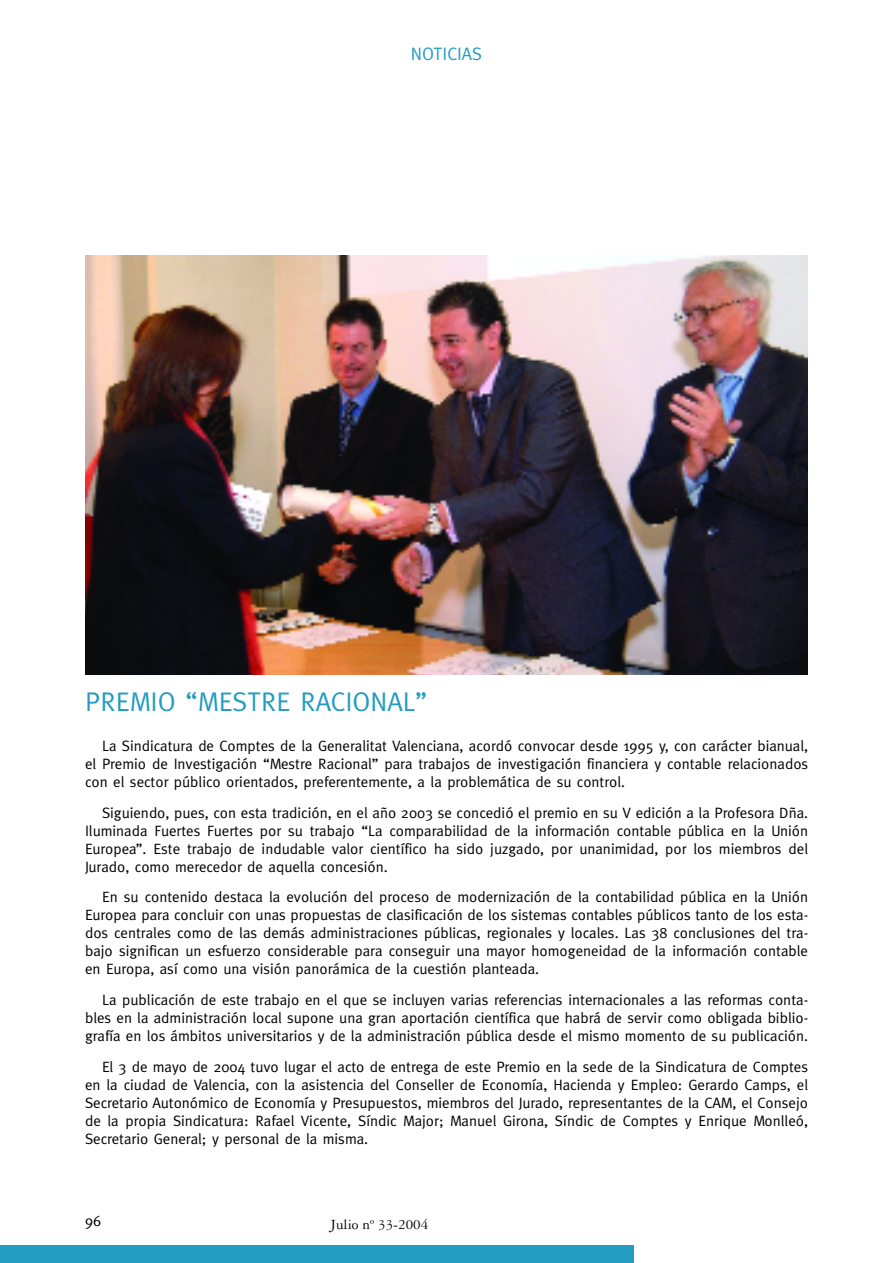
<style>
.page{position:relative;width:893px;height:1263px;background:#fff}
.page>*{position:absolute;margin:0;border:0;box-sizing:border-box;transform-origin:0 0}
.t1{font:27px "Meta";color:#239cc1}
.t2{font:18px "Meta";color:#239cc1}
.t3{font:15px/18px "Meta";color:#000;text-align:justify}
.t4{font:15px "Garamond Three";color:#000}
</style>
<div class="page">
<img style="left:85px;top:255px;width:723px;height:419px">
<div style="left:0;top:1245px;width:633px;height:18px;background:#239cc1"></div>
<p class="t2" style="left:411px;top:43px;width:73px">NOTICIAS</p>
<h1 class="t1" style="left:85px;top:686px;width:344px">PREMIO “MESTRE RACIONAL”</h1>
<p class="t3" style="left:85px;top:736px;width:725px;text-indent:17px">La Sindicatura de Comptes de la Generalitat Valenciana, acordó convocar desde 1995 y, con carácter bianual, el Premio de Investigación “Mestre Racional” para trabajos de investigación financiera y contable relacionados con el sector público orientados, preferentemente, a la problemática de su control.</p>
<p class="t3" style="left:85px;top:803px;width:725px;text-indent:17px">Siguiendo, pues, con esta tradición, en el año 2003 se concedió el premio en su V edición a la Profesora Dña.<br>Iluminada Fuertes Fuertes por su trabajo “La comparabilidad de la información contable pública en la Unión Europea”. Este trabajo de indudable valor científico ha sido juzgado, por unanimidad, por los miembros del Jurado, como merecedor de aquella concesión.</p>
<p class="t3" style="left:85px;top:888px;width:725px;text-indent:17px">En su contenido destaca la evolución del proceso de modernización de la contabilidad pública en la Unión Europea para concluir con unas propuestas de clasificación de los sistemas contables públicos tanto de los esta&shy;dos centrales como de las demás administraciones públicas, regionales y locales. Las 38 conclusiones del tra&shy;bajo significan un esfuerzo considerable para conseguir una mayor homogeneidad de la información contable en Europa, así como una visión panorámica de la cuestión planteada.</p>
<p class="t3" style="left:85px;top:991px;width:725px;text-indent:17px">La publicación de este trabajo en el que se incluyen varias referencias internacionales a las reformas conta&shy;bles en la administración local supone una gran aportación científica que habrá de servir como obligada biblio&shy;grafía en los ámbitos universitarios y de la administración pública desde el mismo momento de su publicación.</p>
<p class="t3" style="left:85px;top:1058px;width:725px;text-indent:17px">El 3 de mayo de 2004 tuvo lugar el acto de entrega de este Premio en la sede de la Sindicatura de Comptes en la ciudad de Valencia, con la asistencia del Conseller de Economía, Hacienda y Empleo: Gerardo Camps, el Secretario Autonómico de Economía y Presupuestos, miembros del Jurado, representantes de la CAM, el Consejo de la propia Sindicatura: Rafael Vicente, Síndic Major; Manuel Girona, Síndic de Comptes y Enrique Monlleó, Secretario General; y personal de la misma.</p>
<p class="t3" style="left:85px;top:1212px;width:18px">96</p>
<p class="t4" style="left:330px;top:1219px;width:100px">Julio nº 33-2004</p>
</div>
